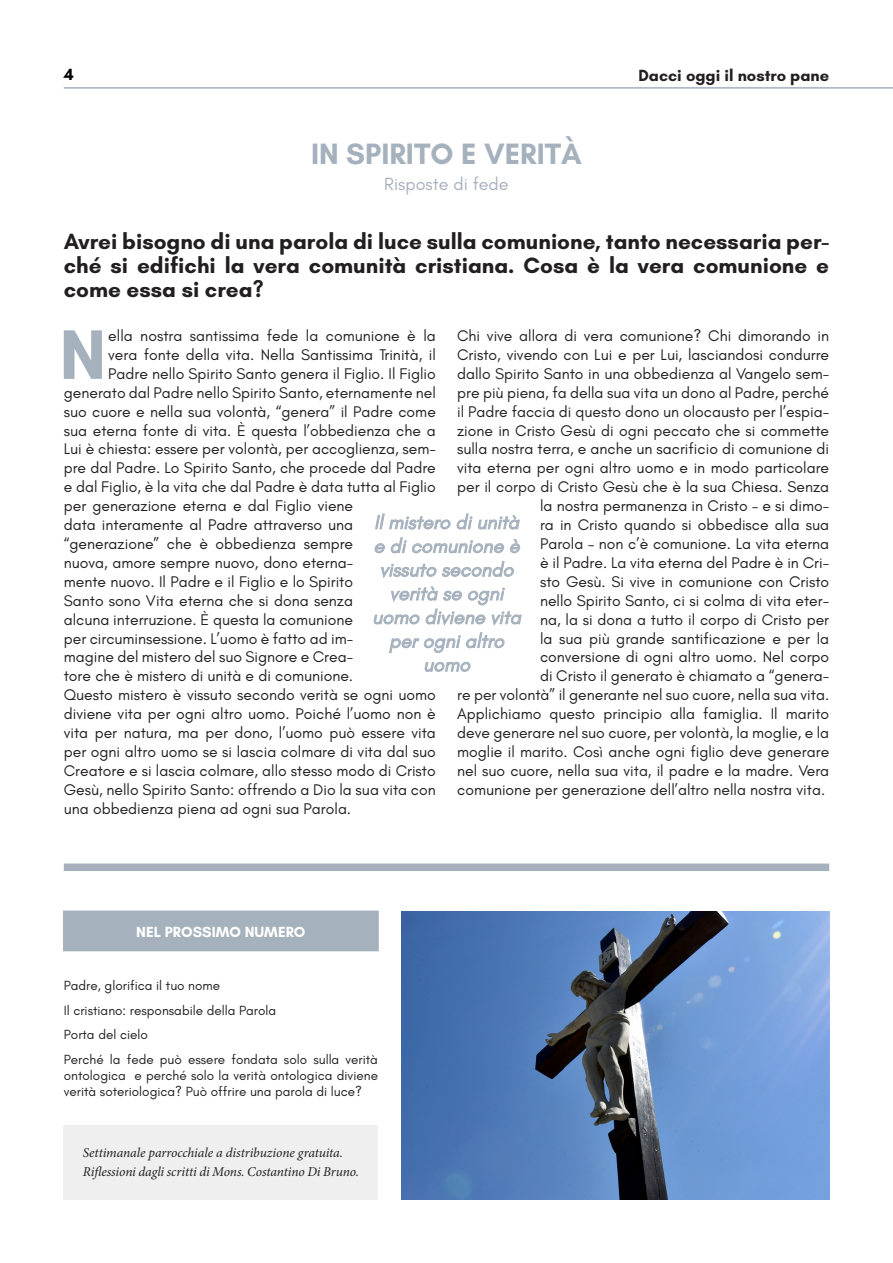
<style>
.page{position:relative;width:893px;height:1263px;background:#fff}
.page>*{position:absolute;margin:0;border:0;box-sizing:border-box;transform-origin:0 0}
.t1{font:700 71.4px "Glacial Indifference";color:#a5b1bd}
.t2{font:700 30px "Glacial Indifference";color:#a5b1bd}
.t3{font:700 22.5px/24px "Glacial Indifference";color:#221f20;text-align:justify}
.t4{font:italic 19.8px/23.7px "Glacial Indifference";color:#a5b1bd;text-align:center}
.t5{font:18px "Glacial Indifference";color:#a5b1bd}
.t6{font:700 16.5px "Glacial Indifference";color:#221f20}
.t7{font:700 16.5px "Glacial Indifference";color:#000}
.t8{font:15.75px/18.9px "Glacial Indifference";color:#221f20;text-align:right}
.t9{font:700 15px "Glacial Indifference";color:#fff}
.t10{font:13.5px/24.8px "Glacial Indifference";color:#221f20}
.t11{font:italic 13.5px/19.2px "Minion Pro";letter-spacing:-.01em;color:#221f20}
</style>
<div class="page">
<hr style="left:64px;top:87px;width:829px;height:2px;background:#a5b1bd">
<svg style="left:374px;top:513px;width:147px;height:41px"></svg>
<svg style="left:381px;top:561px;width:133px;height:17px"></svg>
<svg style="left:374px;top:586px;width:148px;height:40px"></svg>
<svg style="left:389px;top:632px;width:116px;height:21px"></svg>
<svg style="left:424px;top:661px;width:47px;height:11px"></svg>
<div style="left:64px;top:1125px;width:314px;height:74px;background:#efefef"></div>
<div style="left:64px;top:863px;width:765px;height:8px;background:#a5b1bd"></div>
<div style="left:64px;top:911px;width:314px;height:39px;background:#a5b1bd"></div>
<div style="left:63px;top:910px;width:316px;height:41px;border:2px solid #a5b1bd"></div>
<img style="left:401px;top:911px;width:428px;height:288px">
<p class="t7" style="left:64px;top:65px;width:11px">4</p>
<h2 class="t2" style="left:311px;top:135px;width:272px">IN SPIRITO E VERITÀ</h2>
<p class="t5" style="left:384px;top:173px;width:126px">Risposte di fede</p>
<p class="t6" style="left:638px;top:65px;width:192px">Dacci oggi il nostro pane</p>
<h3 class="t3" style="left:64px;top:229px;width:767px">Avrei bisogno di una parola di luce sulla comunione, tanto necessaria per&shy;ché si edifichi la vera comunità cristiana. Cosa è la vera comunione e come essa si crea?</h3>
<h1 class="t1" style="left:59px;top:310px;width:48px">N</h1>
<p class="t8" style="left:108px;top:327px;width:329px">ella nostra santissima fede la comunione è la</p>
<p class="t8" style="left:457px;top:327px;width:374px">Chi vive allora di vera comunione? Chi dimorando in Cristo, vivendo con Lui e per Lui, lasciandosi condurre dallo Spirito Santo in una obbedienza al Vangelo sem&shy;pre più piena, fa della sua vita un dono al Padre, perché il Padre faccia di questo dono un olocausto per l’espia&shy;zione in Cristo Gesù di ogni peccato che si commette sulla nostra terra, e anche un sacrificio di comunione di vita eterna per ogni altro uomo e in modo particolare per il corpo di Cristo Gesù che è la sua Chiesa. Senza la nostra permanenza in Cristo – e si dimo-<br>ra in Cristo quando si obbedisce alla sua<br>Parola – non c’è comunione. La vita eterna<br>è il Padre. La vita eterna del Padre è in Cri-<br>sto Gesù. Si vive in comunione con Cristo<br>nello Spirito Santo, ci si colma di vita eter-<br>na, la si dona a tutto il corpo di Cristo per<br>la sua più grande santificazione e per la conversione di ogni altro uomo. Nel corpo<br>di Cristo il generato è chiamato a “genera-<br>re per volontà” il generante nel suo cuore, nella sua vita.<br>Applichiamo questo principio alla famiglia. Il marito deve generare nel suo cuore, per volontà, la moglie, e la moglie il marito. Così anche ogni figlio deve generare nel suo cuore, nella sua vita, il padre e la madre. Vera comunione per generazione dell’altro nella nostra vita.</p>
<p class="t8" style="left:108px;top:345px;width:329px">vera fonte della vita. Nella Santissima Trinità, il</p>
<p class="t8" style="left:108px;top:364px;width:329px">Padre nello Spirito Santo genera il Figlio. Il Figlio</p>
<p class="t8" style="left:64px;top:383px;width:374px">generato dal Padre nello Spirito Santo, eternamente nel</p>
<p class="t8" style="left:64px;top:402px;width:374px">suo cuore e nella sua volontà, “genera” il Padre come</p>
<p class="t8" style="left:64px;top:421px;width:374px">sua eterna fonte di vita. È questa l’obbedienza che a</p>
<p class="t8" style="left:64px;top:440px;width:374px">Lui è chiesta: essere per volontà, per accoglienza, sem-</p>
<p class="t8" style="left:64px;top:459px;width:374px">pre dal Padre. Lo Spirito Santo, che procede dal Padre</p>
<p class="t8" style="left:64px;top:478px;width:374px">e dal Figlio, è la vita che dal Padre è data tutta al Figlio</p>
<p class="t8" style="left:64px;top:497px;width:291px">per generazione eterna e dal Figlio viene</p>
<p class="t8" style="left:64px;top:516px;width:291px">data interamente al Padre attraverso una</p>
<p class="t8" style="left:64px;top:534px;width:291px">“generazione” che è obbedienza sempre</p>
<p class="t8" style="left:64px;top:553px;width:291px">nuova, amore sempre nuovo, dono eterna-</p>
<p class="t8" style="left:64px;top:572px;width:291px">mente nuovo. Il Padre e il Figlio e lo Spirito</p>
<p class="t8" style="left:64px;top:591px;width:291px">Santo sono Vita eterna che si dona senza</p>
<p class="t8" style="left:64px;top:610px;width:291px">alcuna interruzione. È questa la comunione</p>
<p class="t8" style="left:64px;top:629px;width:291px">per circuminsessione. L’uomo è fatto ad im-</p>
<p class="t8" style="left:64px;top:648px;width:291px">magine del mistero del suo Signore e Crea-</p>
<p class="t8" style="left:64px;top:667px;width:291px">tore che è mistero di unità e di comunione.</p>
<p class="t8" style="left:64px;top:686px;width:373px">Questo mistero è vissuto secondo verità se ogni uomo</p>
<p class="t8" style="left:64px;top:705px;width:373px">diviene vita per ogni altro uomo. Poiché l’uomo non è</p>
<p class="t8" style="left:64px;top:723px;width:374px">vita per natura, ma per dono, l’uomo può essere vita</p>
<p class="t8" style="left:64px;top:742px;width:373px">per ogni altro uomo se si lascia colmare di vita dal suo</p>
<p class="t8" style="left:64px;top:761px;width:374px">Creatore e si lascia colmare, allo stesso modo di Cristo</p>
<p class="t8" style="left:64px;top:780px;width:374px">Gesù, nello Spirito Santo: offrendo a Dio la sua vita con</p>
<p class="t8" style="left:64px;top:799px;width:289px">una obbedienza piena ad ogni sua Parola.</p>
<p class="t4" style="left:372px;top:511px;width:150px">Il mistero di unità e di comunione è vissuto secondo verità se ogni uomo diviene vita per ogni altro uomo</p>
<p class="t9" style="left:136px;top:922px;width:171px">NEL PROSSIMO NUMERO</p>
<p class="t10" style="left:64px;top:973px;width:316px">Padre, glorifica il tuo nome<br>Il cristiano: responsabile della Parola<br>Porta del cielo<br>Perché la fede può essere fondata solo sulla verità</p>
<p class="t10" style="left:64px;top:1068px;width:316px;line-height:16.2px">ontologica e perché solo la verità ontologica diviene verità soteriologica? Può offrire una parola di luce?</p>
<p class="t11" style="left:83px;top:1143px;width:277px">Settimanale parrocchiale a distribuzione gratuita.<br>Riflessioni dagli scritti di Mons. Costantino Di Bruno.</p>
</div>
